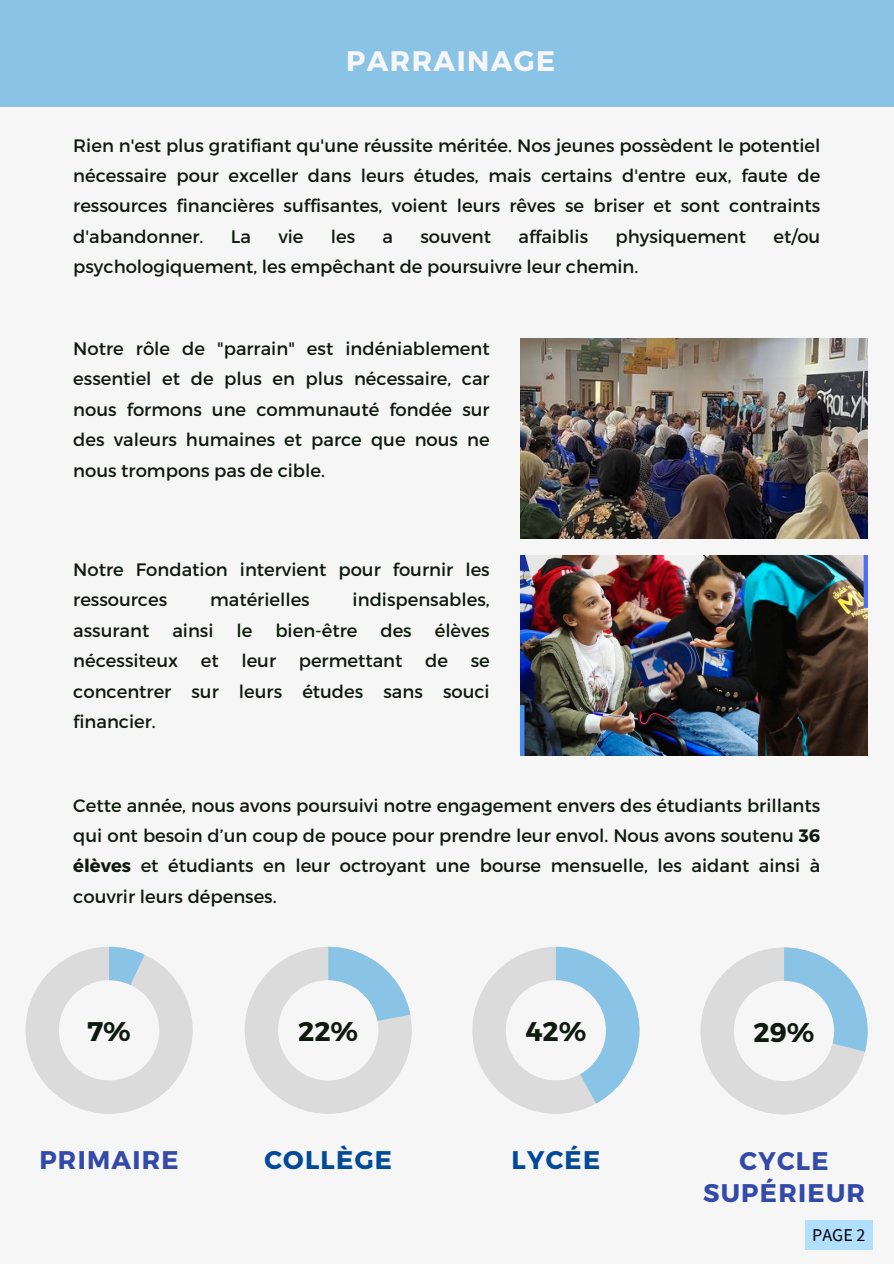
<style>
.page{position:relative;width:894px;height:1264px;background:#fff}
.page>*{position:absolute;margin:0;border:0;box-sizing:border-box;transform-origin:0 0}
.t1{font:700 28.2px "Montserrat";letter-spacing:.05em;color:#f6f6f6}
.t2{font:700 27px "Montserrat";color:#0e1a0e}
.t3{font:700 25.5px/32.7px "Montserrat";letter-spacing:.05em;color:#334aa8;text-align:center}
.t4{font:700 25.5px "Montserrat";letter-spacing:.05em;color:#004a98}
.t5{font:18px/30.3px "Montserrat";color:#0e1a0e;text-align:justify}
.t6{font:18px "Source Sans Pro";color:#000001}
.s1{font-weight:700}
</style>
<div class="page">
<div style="left:0;top:0;width:893px;height:1263px;background:#f6f6f6"></div>
<div style="left:0;top:0;width:893px;height:107px;background:#89c4e6"></div>
<svg style="left:26px;top:946px;width:166px;height:167px"></svg>
<svg style="left:245px;top:946px;width:166px;height:167px"></svg>
<svg style="left:472px;top:946px;width:167px;height:167px"></svg>
<svg style="left:700px;top:947px;width:167px;height:167px"></svg>
<img style="left:520px;top:555px;width:346px;height:200px">
<img style="left:520px;top:338px;width:346px;height:200px">
<div style="left:804px;top:1220px;width:68px;height:30px;background:#b1dfff"></div>
<h1 class="t1" style="left:346px;top:43px;width:211px">PARRAINAGE</h1>
<p class="t5" style="left:73px;top:129px;width:748px">Rien n'est plus gratifiant qu'une réussite méritée. Nos jeunes possèdent le potentiel nécessaire pour exceller dans leurs études, mais certains d'entre eux, faute de ressources financières suffisantes, voient leurs rêves se briser et sont contraints d'abandonner.</p>
<p class="t5" style="left:231px;top:220px;width:22px">La</p>
<p class="t5" style="left:278px;top:220px;width:27px">vie</p>
<p class="t5" style="left:331px;top:220px;width:26px">les</p>
<p class="t5" style="left:382px;top:220px;width:12px">a</p>
<p class="t5" style="left:420px;top:220px;width:72px">souvent</p>
<p class="t5" style="left:518px;top:220px;width:71px">affaiblis</p>
<p class="t5" style="left:615px;top:220px;width:132px">physiquement</p>
<p class="t5" style="left:773px;top:220px;width:48px">et/ou</p>
<p class="t5" style="left:73px;top:251px;width:566px">psychologiquement, les empêchant de poursuivre leur chemin.</p>
<h1 class="t5" style="left:73px;top:332px;width:418px">Notre rôle de "parrain" est indéniablement essentiel et de plus en plus nécessaire, car nous formons une communauté fondée sur des valeurs humaines et parce que nous ne nous trompons pas de cible.</h1>
<h1 class="t5" style="left:73px;top:553px;width:418px">Notre Fondation intervient pour fournir les ressources</h1>
<h1 class="t5" style="left:210px;top:584px;width:101px">matérielles</h1>
<h1 class="t5" style="left:352px;top:584px;width:138px">indispensables,</h1>
<h1 class="t5" style="left:73px;top:614px;width:78px">assurant</h1>
<h1 class="t5" style="left:172px;top:614px;width:43px">ainsi</h1>
<h1 class="t5" style="left:236px;top:614px;width:17px">le</h1>
<h1 class="t5" style="left:275px;top:614px;width:84px">bien-être</h1>
<h1 class="t5" style="left:380px;top:614px;width:33px">des</h1>
<h1 class="t5" style="left:434px;top:614px;width:56px">élèves</h1>
<h1 class="t5" style="left:73px;top:644px;width:106px">nécessiteux</h1>
<h1 class="t5" style="left:201px;top:644px;width:19px">et</h1>
<h1 class="t5" style="left:241px;top:644px;width:36px">leur</h1>
<h1 class="t5" style="left:299px;top:644px;width:105px">permettant</h1>
<h1 class="t5" style="left:425px;top:644px;width:24px">de</h1>
<h1 class="t5" style="left:73px;top:644px;width:418px;text-indent:397px">se concentrer sur leurs études sans souci financier.</h1>
<h1 class="t5" style="left:73px;top:789px;width:748px">Cette année, nous avons poursuivi notre engagement envers des étudiants brillants qui ont besoin d’un coup de pouce pour prendre leur envol. Nous avons soutenu <span class="s1">36 élèves</span> et étudiants en leur octroyant une bourse mensuelle, les aidant ainsi à couvrir leurs dépenses.</h1>
<h2 class="t2" style="left:87px;top:1014px;width:45px">7%</h2>
<h2 class="t2" style="left:298px;top:1014px;width:62px">22%</h2>
<h2 class="t2" style="left:525px;top:1014px;width:62px">42%</h2>
<p class="t3" style="left:39px;top:1142px;width:141px">PRIMAIRE</p>
<p class="t4" style="left:264px;top:1143px;width:129px">COLLÈGE</p>
<p class="t4" style="left:511px;top:1143px;width:90px">LYCÉE</p>
<h2 class="t2" style="left:753px;top:1014px;width:62px">29%</h2>
<h1 class="t3" style="left:702px;top:1142px;width:163px">CYCLE<br>SUPÉRIEUR</h1>
<h2 class="t6" style="left:812px;top:1223px;width:55px">PAGE 2</h2>
</div>
